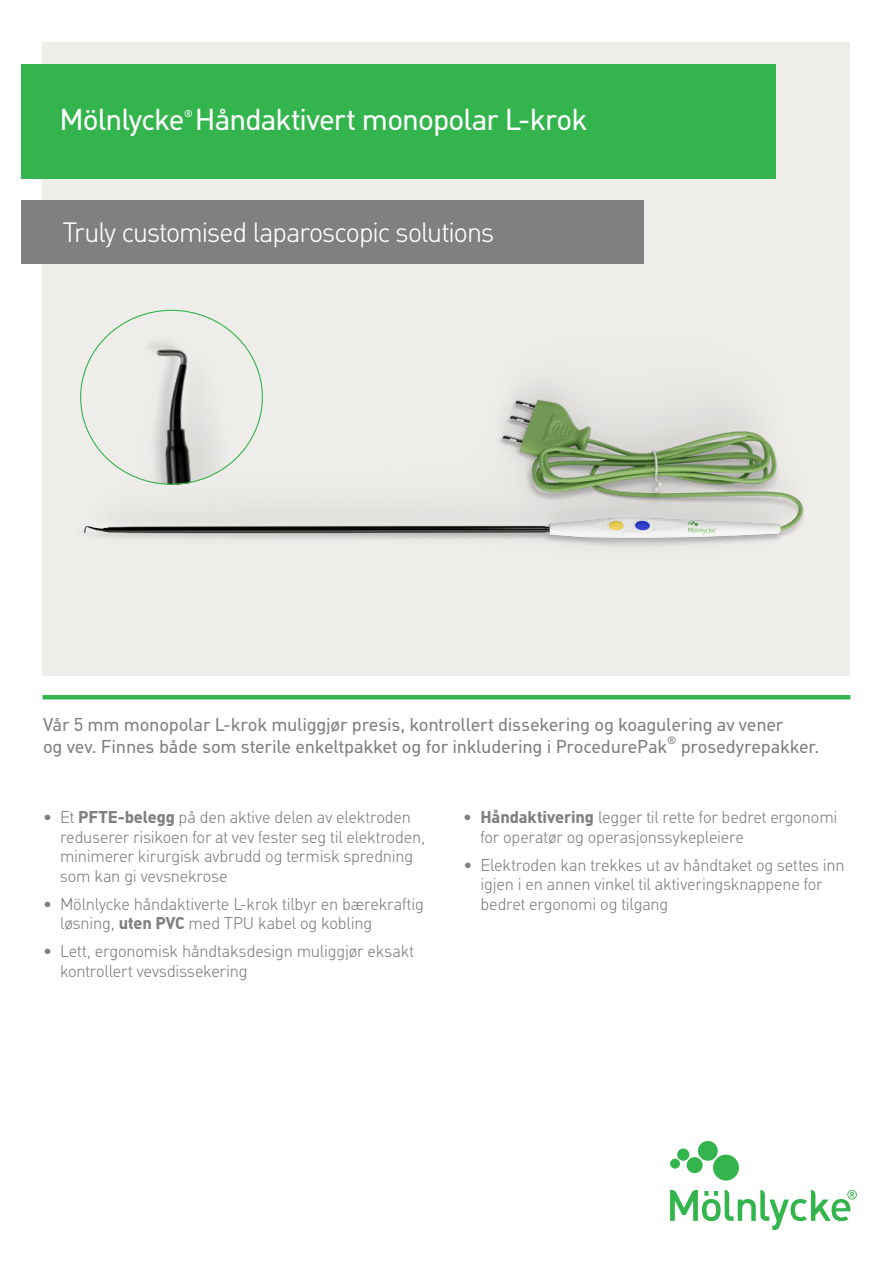
<style>
.page{position:relative;width:893px;height:1263px;background:#fff}
.page>*{position:absolute;margin:0;border:0;box-sizing:border-box;transform-origin:0 0}
.t1{font:29.25px "Molnlycke Din";letter-spacing:-.03em;color:#fff}
.Sub_header{font:300 27px "Molnlycke Din";letter-spacing:-.03em;color:#fff}
.Bröd_ingress{font:18px/22.5px "Molnlycke Din";letter-spacing:-.015em;color:#808083}
.t2{font:300 16.5px/19.5px "Molnlycke Din";letter-spacing:-.01em;color:#808083}
.Bröd_ingress-2{font:10.5px "Molnlycke Din";color:#808083}
.t3{font:9.6px "Molnlycke Din";color:#fff}
.s1{font-weight:700}
</style>
<div class="page">
<svg style="left:670px;top:1141px;width:187px;height:89px"></svg>
<div style="left:43px;top:43px;width:807px;height:633px;background:#eeedea"></div>
<img style="left:80px;top:309px;width:724px;height:238px">
<div style="left:21px;top:200px;width:623px;height:64px;background:#808083"></div>
<div style="left:21px;top:64px;width:754px;height:115px;background:#34b44d"></div>
<hr style="left:43px;top:695px;width:807px;height:4px;background:#34b44d">
<img style="left:98px;top:310px;width:146px;height:175px">
<p class="t1" style="left:60px;top:102px;width:529px">Mölnlycke Håndaktivert monopolar L-krok</p>
<p class="t3" style="left:184px;top:108px;width:10px">®</p>
<p class="Sub_header" style="left:63px;top:217px;width:433px">Truly customised laparoscopic solutions</p>
<p class="Bröd_ingress" style="left:43px;top:713px;width:742px">Vår 5 mm monopolar L-krok muliggjør presis, kontrollert dissekering og koagulering av vener og vev. Finnes både som sterile enkeltpakket og for inkludering i ProcedurePak</p>
<p class="Bröd_ingress-2" style="left:667px;top:734px;width:11px">®</p>
<p class="Bröd_ingress" style="left:681px;top:736px;width:140px">prosedyrepakker.</p>
<p class="t2" style="left:60px;top:808px;width:367px;text-indent:-17px">• Et <span class="s1">PFTE-belegg</span> på den aktive delen av elektroden reduserer risikoen for at vev fester seg til elektroden, minimerer kirurgisk avbrudd og termisk spredning som kan gi vevsnekrose</p>
<p class="t2" style="left:60px;top:894px;width:365px;text-indent:-17px">• Mölnlycke håndaktiverte L-krok tilbyr en bærekraftig løsning, <span class="s1">uten PVC</span> med TPU kabel og kobling</p>
<p class="t2" style="left:60px;top:942px;width:355px;text-indent:-17px">• Lett, ergonomisk håndtaksdesign muliggjør eksakt kontrollert vevsdissekering</p>
<p class="t2" style="left:480px;top:808px;width:358px;text-indent:-17px"><span class="s1">• Håndaktivering</span> legger til rette for bedret ergonomi for operatør og operasjonssykepleiere</p>
<p class="t2" style="left:480px;top:855px;width:366px;text-indent:-17px">• Elektroden kan trekkes ut av håndtaket og settes inn igjen i en annen vinkel til aktiveringsknappene for bedret ergonomi og tilgang</p>
</div>
